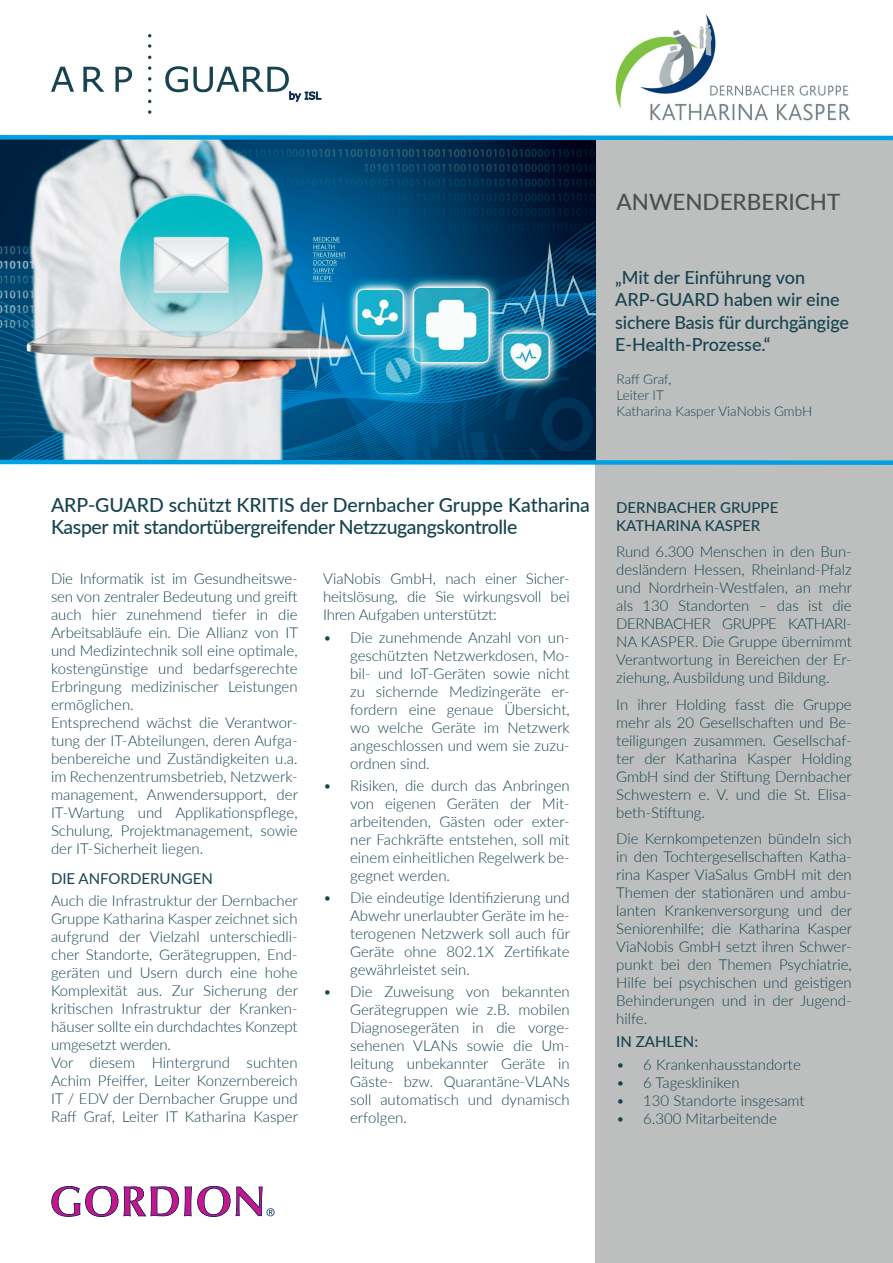
<style>
.page{position:relative;width:893px;height:1263px;background:#fff}
.page>*{position:absolute;margin:0;border:0;box-sizing:border-box;transform-origin:0 0}
.t1{font:500 22.5px "Lato";color:#4d4f50}
.t2{font:500 19.5px/22.5px "Lato";letter-spacing:-.02em;color:#17434f}
.t3{font:500 18px/22.5px "Lato";color:#17434f}
.t4{font:300 15px/18px "Lato";color:#17434f;text-align:justify}
.t5{font:500 15px/18px "Lato";color:#17434f}
.t6{font:15px "Lato";color:#17434f}
.t7{font:300 13.5px/16.2px "Lato";color:#17434f}
</style>
<div class="page">
<div style="left:595px;top:139px;width:298px;height:323px;background:#bdbebe"></div>
<div style="left:595px;top:464px;width:298px;height:799px;background:#bdbebe"></div>
<svg style="left:51px;top:67px;width:23px;height:25px"></svg>
<svg style="left:83px;top:67px;width:21px;height:25px"></svg>
<svg style="left:115px;top:67px;width:17px;height:25px"></svg>
<svg style="left:148px;top:44px;width:3px;height:4px"></svg>
<svg style="left:148px;top:66px;width:3px;height:4px"></svg>
<svg style="left:148px;top:77px;width:3px;height:4px"></svg>
<svg style="left:148px;top:110px;width:3px;height:4px"></svg>
<svg style="left:165px;top:66px;width:156px;height:35px"></svg>
<svg style="left:51px;top:1186px;width:224px;height:31px"></svg>
<img style="left:0;top:142px;width:595px;height:315px">
<svg style="left:0;top:457px;width:893px;height:8px;background:#3aa0cc"></svg>
<img style="left:615px;top:14px;width:235px;height:107px">
<svg style="left:0;top:135px;width:893px;height:7px;background:#2896c7"></svg>
<h1 class="t1" style="left:616px;top:186px;width:226px">ANWENDERBERICHT</h1>
<p class="t3" style="left:615px;top:265px;width:235px">„Mit der Einführung von<br>ARP-GUARD haben wir eine sichere Basis für durchgängige<br>E-Health-Prozesse.“</p>
<p class="t7" style="left:617px;top:371px;width:197px">Raff Graf,<br>Leiter IT<br>Katharina Kasper ViaNobis GmbH</p>
<h2 class="t2" style="left:51px;top:493px;width:540px">ARP-GUARD schützt KRITIS der Dernbacher Gruppe Katharina<br>Kasper mit standortübergreifender Netzzugangskontrolle</h2>
<p class="t4" style="left:51px;top:569px;width:249px;text-align:left">Die Informatik ist im Gesundheitswe&shy;sen von zentraler Bedeutung und greift auch hier zunehmend tiefer in die Arbeitsabläufe ein. Die Allianz von IT und Medizintechnik soll eine optimale, kostengünstige und bedarfsgerechte Erbringung medizinischer Leistungen ermöglichen.<br>Entsprechend wächst die Verantwor&shy;tung der IT-Abteilungen, deren Aufga&shy;benbereiche und Zuständigkeiten u.a. im Rechenzentrumsbetrieb, Netzwerk&shy;management, Anwendersupport, der IT-Wartung und Applikationspflege, Schulung, Projektmanagement, sowie der IT-Sicherheit liegen.</p>
<p class="t6" style="left:51px;top:867px;width:163px">DIE ANFORDERUNGEN</p>
<p class="t4" style="left:51px;top:891px;width:248px;text-align:left">Auch die Infrastruktur der Dernbacher Gruppe Katharina Kasper zeichnet sich aufgrund der Vielzahl unterschiedli&shy;cher Standorte, Gerätegruppen, End&shy;geräten und Usern durch eine hohe Komplexität aus. Zur Sicherung der kritischen Infrastruktur der Kranken&shy;häuser sollte ein durchdachtes Konzept umgesetzt werden.<br>Vor diesem Hintergrund suchten Achim Pfeiffer, Leiter Konzernbereich IT / EDV der Dernbacher Gruppe und Raff Graf, Leiter IT Katharina Kasper</p>
<p class="t4" style="left:323px;top:569px;width:248px">ViaNobis GmbH, nach einer Sicher&shy;heitslösung, die Sie wirkungsvoll bei Ihren Aufgaben unterstützt:</p>
<p class="t4" style="left:350px;top:627px;width:221px;text-indent:-27px">• Die zunehmende Anzahl von un&shy;geschützten Netzwerkdosen, Mo&shy;bil- und IoT-Geräten sowie nicht zu sichernde Medizingeräte er&shy;fordern eine genaue Übersicht, wo welche Geräte im Netzwerk angeschlossen und wem sie zuzu&shy;ordnen sind.</p>
<p class="t4" style="left:350px;top:776px;width:221px;text-indent:-27px">• Risiken, die durch das Anbringen von eigenen Geräten der Mit&shy;arbeitenden, Gästen oder exter&shy;ner Fachkräfte entstehen, soll mit einem einheitlichen Regelwerk be&shy;gegnet werden.</p>
<p class="t4" style="left:350px;top:888px;width:221px;text-indent:-27px">• Die eindeutige Identifizierung und Abwehr unerlaubter Geräte im he&shy;terogenen Netzwerk soll auch für Geräte ohne 802.1X Zertifikate gewährleistet sein.</p>
<p class="t4" style="left:350px;top:982px;width:221px;text-indent:-27px">• Die Zuweisung von bekannten Gerätegruppen wie z.B. mobilen Diagnosegeräten in die vorge&shy;sehenen VLANs sowie die Um&shy;leitung unbekannter Geräte in Gäste- bzw. Quarantäne-VLANs soll automatisch und dynamisch erfolgen.</p>
<p class="t5" style="left:616px;top:497px;width:164px">DERNBACHER GRUPPE<br>KATHARINA KASPER</p>
<p class="t4" style="left:616px;top:542px;width:237px">Rund 6.300 Menschen in den Bun&shy;desländern Hessen, Rheinland-Pfalz und Nordrhein-Westfalen, an mehr als 130 Standorten – das ist die DERNBACHER GRUPPE KATHARI-NA KASPER. Die Gruppe übernimmt Verantwortung in Bereichen der Er&shy;ziehung, Ausbildung und Bildung.</p>
<p class="t4" style="left:616px;top:695px;width:237px">In ihrer Holding fasst die Gruppe mehr als 20 Gesellschaften und Be&shy;teiligungen zusammen. Gesellschaf&shy;ter der Katharina Kasper Holding GmbH sind der Stiftung Dernbacher Schwestern e. V. und die St. Elisa&shy;beth-Stiftung.</p>
<p class="t4" style="left:616px;top:829px;width:237px">Die Kernkompetenzen bündeln sich in den Tochtergesellschaften Katha&shy;rina Kasper ViaSalus GmbH mit den Themen der stationären und ambu&shy;lanten Krankenversorgung und der Seniorenhilfe; die Katharina Kasper ViaNobis GmbH setzt ihren Schwer&shy;punkt bei den Themen Psychiatrie, Hilfe bei psychischen und geistigen Behinderungen und in der Jugend&shy;hilfe.</p>
<p class="t5" style="left:616px;top:1032px;width:83px">IN ZAHLEN:</p>
<p class="t4" style="left:616px;top:1055px;width:186px">• 6 Krankenhausstandorte</p>
<p class="t4" style="left:616px;top:1073px;width:125px">• 6 Tageskliniken</p>
<p class="t4" style="left:616px;top:1091px;width:190px">• 130 Standorte insgesamt</p>
<p class="t4" style="left:616px;top:1109px;width:162px">• 6.300 Mitarbeitende</p>
</div>
